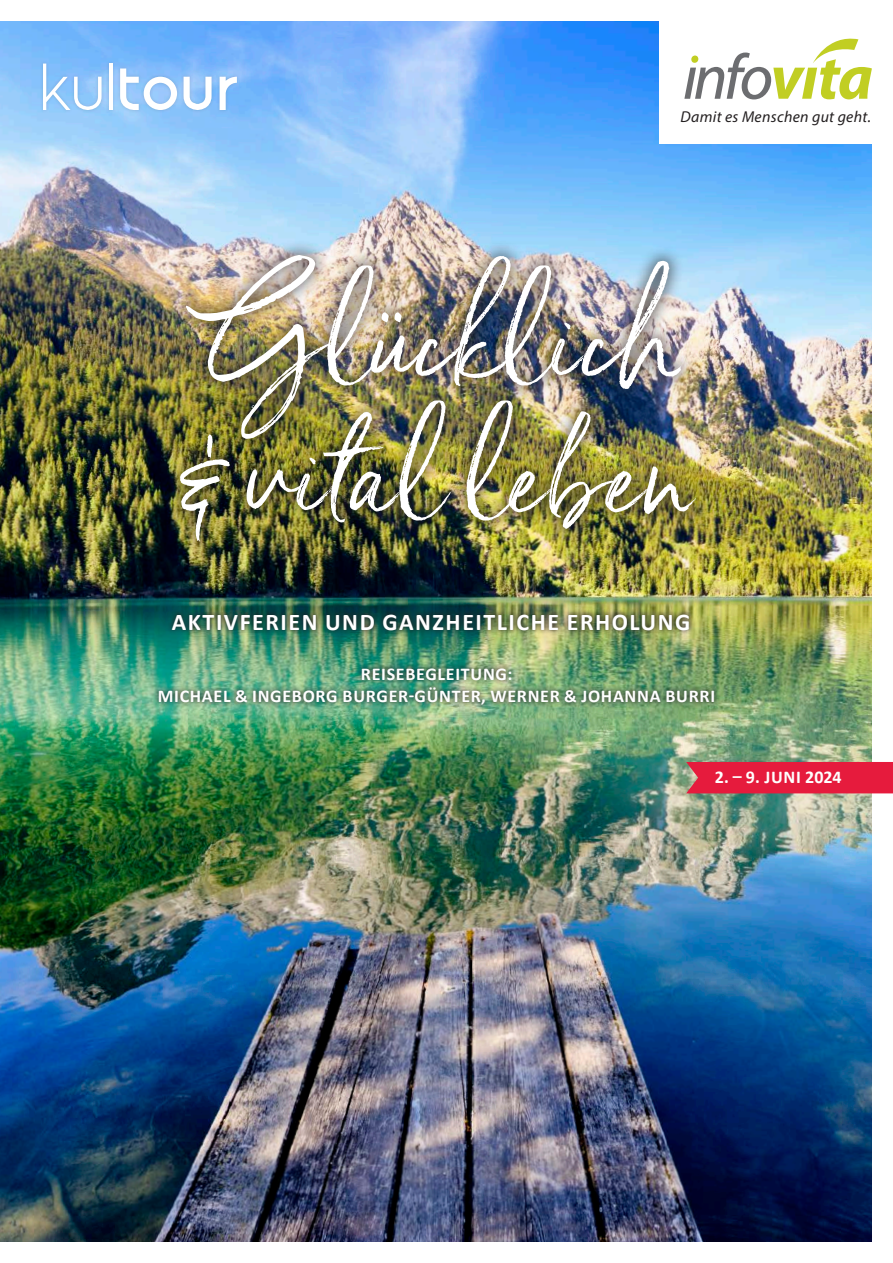
<style>
.page{position:relative;width:893px;height:1263px;background:#fff}
.page>*{position:absolute;margin:0;border:0;box-sizing:border-box;transform-origin:0 0}
.t1{font:150px/135px "Serendipity";color:#fff}
.t2{font:700 24px "Calibri";letter-spacing:.065em;color:#fff}
.t3{font:700 18px/22.5px "Calibri";letter-spacing:.04em;color:#fff;text-align:center}
.t4{font:700 18px "Calibri";letter-spacing:.02em;color:#fff}
.t5{font:italic 15.75px "Myriad Pro";letter-spacing:.02em;color:#231f20}
</style>
<div class="page">
<img style="left:0;top:21px;width:872px;height:1220px">
<div style="left:39px;top:60px;width:202px;height:54px;background:#231f20;opacity:.15"></div>
<svg style="left:184px;top:77px;width:28px;height:33px"></svg>
<svg style="left:220px;top:77px;width:17px;height:33px"></svg>
<hr style="left:109px;top:64px;width:3px;height:46px;background:#fff">
<svg style="left:43px;top:64px;width:59px;height:46px"></svg>
<svg style="left:120px;top:68px;width:57px;height:42px"></svg>
<div style="left:165px;top:240px;width:546px;height:316px;background:#231f20;opacity:.68"></div>
<div style="left:153px;top:662px;width:567px;height:48px;background:#231f20;opacity:.78"></div>
<div style="left:167px;top:609px;width:528px;height:27px;background:#231f20;opacity:.78"></div>
<div style="left:686px;top:762px;width:207px;height:31px;background:#e61b3d"></div>
<div style="left:659px;top:0;width:234px;height:144px;background:#fff"></div>
<svg style="left:684px;top:39px;width:188px;height:60px"></svg>
<p class="t5" style="left:680px;top:107px;width:192px">Damit es Menschen gut geht.</p>
<h1 class="t1" style="left:183px;top:263px;width:508px">Glücklich &amp; vital leben</h1>
<h2 class="t2" style="left:172px;top:605px;width:520px">AKTIVFERIEN UND GANZHEITLICHE ERHOLUNG</h2>
<p class="t3" style="left:158px;top:662px;width:559px">REISEBEGLEITUNG:<br>MICHAEL &amp; INGEBORG BURGER-GÜNTER, WERNER &amp; JOHANNA BURRI</p>
<p class="t4" style="left:715px;top:765px;width:128px">2. – 9. JUNI 2024</p>
</div>
